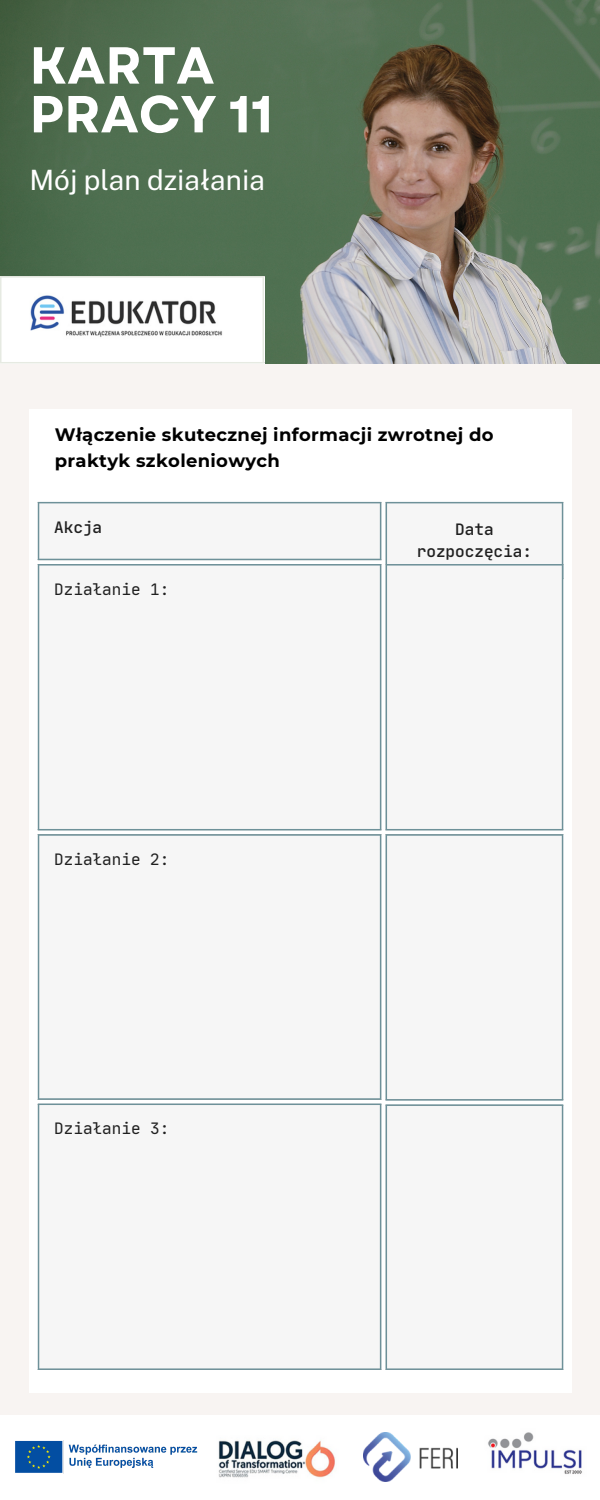
<style>
.page{position:relative;width:600px;height:1500px;background:#f8f4f2}
.page>*{position:absolute;margin:0;border:0;box-sizing:border-box;transform-origin:0 0}
.t1{font:700 52px/48.8px "Garet";color:#fff}
.t2{font:28px "Public Sans";color:#fff}
.t3{font:700 18px/26.2px "Montserrat";letter-spacing:.02em;color:#000}
.t4{font:16px "Jet Brains Mono";color:#202020}
.t5{font:500 16px/21.8px "Jet Brains Mono";color:#202020;text-align:center}
</style>
<div class="page">
<img style="left:0;top:0;width:600px;height:364px">
<div style="left:0;top:1416px;width:600px;height:84px;background:#fff"></div>
<img style="left:218px;top:1440px;width:118px;height:38px">
<img style="left:488px;top:1432px;width:94px;height:42px">
<img style="left:363px;top:1432px;width:95px;height:50px">
<div style="left:0;top:276px;width:264px;height:87px;background:#fff"></div>
<hr style="left:0;top:278px;width:2px;height:84px;background:#e6eae2">
<hr style="left:263px;top:278px;width:1px;height:84px;background:#e6eae2">
<hr style="left:0;top:276px;width:264px;height:2px;background:#e6eae2">
<hr style="left:0;top:362px;width:264px;height:1px;background:#e6eae2">
<div style="left:29px;top:409px;width:542px;height:983px;background:#fff"></div>
<div style="left:38px;top:502px;width:343px;height:58px;background:#f6f6f6"></div>
<hr style="left:38px;top:503px;width:1px;height:56px;background:#6e9199">
<hr style="left:380px;top:503px;width:1px;height:56px;background:#6e9199">
<hr style="left:38px;top:502px;width:343px;height:1px;background:#6e9199">
<hr style="left:38px;top:559px;width:343px;height:1px;background:#6e9199">
<div style="left:386px;top:502px;width:177px;height:77px;background:#f6f6f6"></div>
<hr style="left:386px;top:503px;width:1px;height:75px;background:#6e9199">
<hr style="left:562px;top:503px;width:1px;height:75px;background:#6e9199">
<hr style="left:386px;top:502px;width:177px;height:1px;background:#6e9199">
<div style="left:38px;top:564px;width:343px;height:266px;background:#f6f6f6"></div>
<hr style="left:38px;top:566px;width:1px;height:263px;background:#6e9199">
<hr style="left:380px;top:566px;width:1px;height:263px;background:#6e9199">
<hr style="left:38px;top:564px;width:343px;height:2px;background:#6e9199">
<hr style="left:38px;top:829px;width:343px;height:1px;background:#6e9199">
<div style="left:386px;top:564px;width:177px;height:266px;background:#f6f6f6"></div>
<hr style="left:386px;top:566px;width:1px;height:263px;background:#6e9199">
<hr style="left:562px;top:566px;width:1px;height:263px;background:#6e9199">
<hr style="left:386px;top:564px;width:177px;height:2px;background:#6e9199">
<hr style="left:386px;top:829px;width:177px;height:1px;background:#6e9199">
<div style="left:38px;top:834px;width:343px;height:266px;background:#f6f6f6"></div>
<hr style="left:38px;top:836px;width:1px;height:262px;background:#6e9199">
<hr style="left:380px;top:836px;width:1px;height:262px;background:#6e9199">
<hr style="left:38px;top:834px;width:343px;height:2px;background:#6e9199">
<hr style="left:38px;top:1098px;width:343px;height:2px;background:#6e9199">
<div style="left:38px;top:1104px;width:343px;height:266px;background:#f6f6f6"></div>
<hr style="left:38px;top:1105px;width:1px;height:263px;background:#6e9199">
<hr style="left:380px;top:1105px;width:1px;height:263px;background:#6e9199">
<hr style="left:38px;top:1104px;width:343px;height:1px;background:#6e9199">
<hr style="left:38px;top:1368px;width:343px;height:2px;background:#6e9199">
<div style="left:386px;top:834px;width:177px;height:267px;background:#f6f6f6"></div>
<hr style="left:386px;top:836px;width:1px;height:263px;background:#6e9199">
<hr style="left:562px;top:836px;width:1px;height:263px;background:#6e9199">
<hr style="left:386px;top:834px;width:177px;height:2px;background:#6e9199">
<hr style="left:386px;top:1099px;width:177px;height:2px;background:#6e9199">
<div style="left:386px;top:1104px;width:177px;height:266px;background:#f6f6f6"></div>
<hr style="left:386px;top:1106px;width:1px;height:262px;background:#6e9199">
<hr style="left:562px;top:1106px;width:1px;height:262px;background:#6e9199">
<hr style="left:386px;top:1104px;width:177px;height:2px;background:#6e9199">
<hr style="left:386px;top:1368px;width:177px;height:2px;background:#6e9199">
<img style="left:30px;top:295px;width:192px;height:42px">
<img style="left:15px;top:1440px;width:183px;height:34px">
<p class="t1" style="left:30px;top:41px;width:245px">KARTA<br>PRACY 11</p>
<p class="t2" style="left:30px;top:164px;width:237px">Mój plan działania</p>
<p class="t3" style="left:55px;top:421px;width:440px">Włączenie skutecznej informacji zwrotnej do praktyk szkoleniowych</p>
<p class="t5" style="left:54px;top:516px;width:49px">Akcja</p>
<p class="t5" style="left:417px;top:518px;width:117px">Data rozpoczęcia:</p>
<p class="t4" style="left:54px;top:579px;width:117px">Działanie 1:</p>
<p class="t4" style="left:54px;top:849px;width:117px">Działanie 2:</p>
<p class="t4" style="left:54px;top:1119px;width:117px">Działanie 3:</p>
</div>
